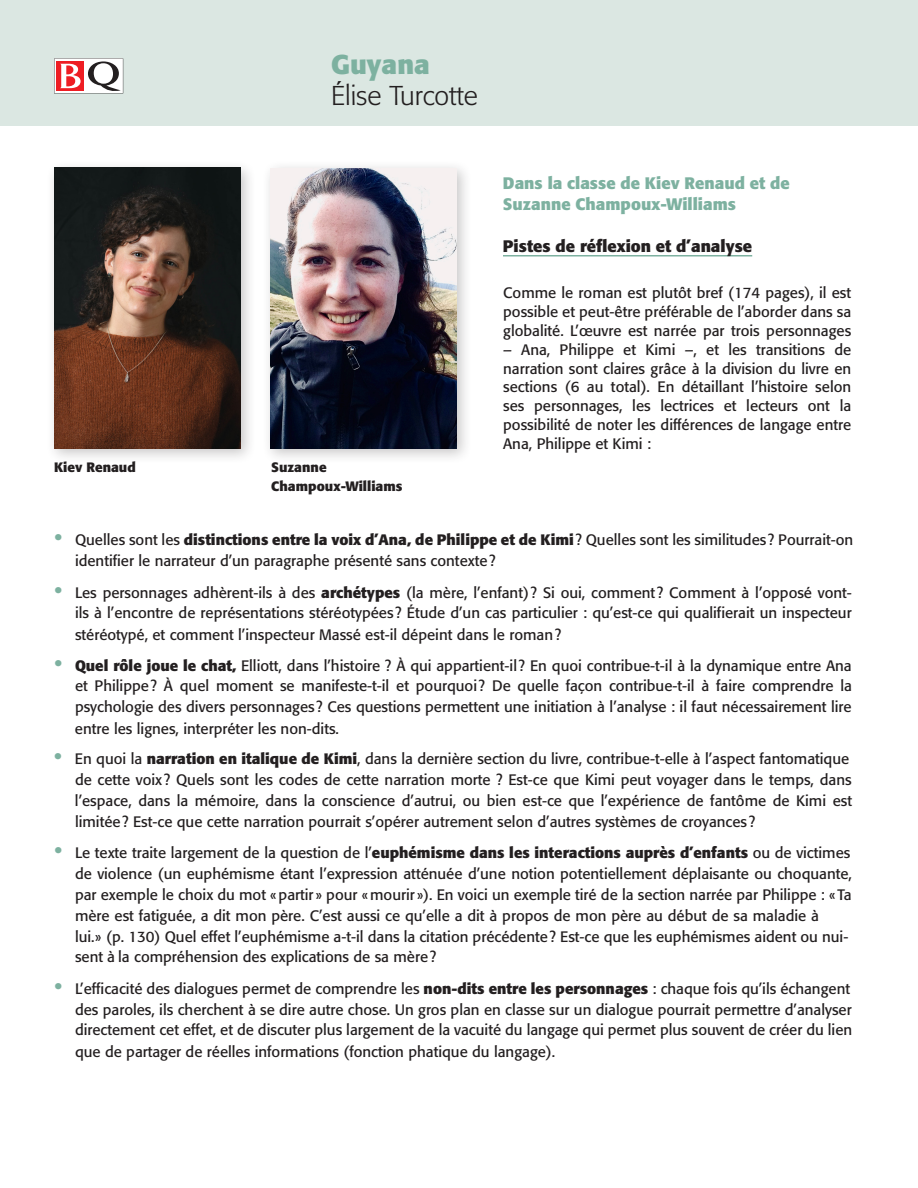
<style>
.page{position:relative;width:918px;height:1188px;background:#fff}
.page>*{position:absolute;margin:0;border:0;box-sizing:border-box;transform-origin:0 0}
.Auteur_pages_supp{font:300 27px "Formata Pro";color:#231f20}
.Titre_pages_supp{font:700 27px "Formata Pro";color:#7db1a0}
.Intertitre_Braconnier{font:700 16.5px/21px "Formata Pro";color:#7db1a0}
.Intertitre_Braconnier-2{font:700 16.5px "Formata Pro";color:#231f20}
.Texte_secondaire{font:15px/21px "Formata Pro";color:#231f20}
.Texte_secondaire-2{font:700 13.5px/18.9px "Formata Pro";color:#231f20}
.s1{font-family:"Myriad Pro";font-size:30px;color:#7db1a0}
.s2{font-weight:700}
.s3{font-family:"Formata"}
</style>
<div class="page">
<div style="left:0;top:0;width:918px;height:126px;background:#dbe7e2"></div>
<div style="left:46px;top:160px;width:211px;height:304px;background:#231f20;opacity:.25"></div>
<img style="left:54px;top:168px;width:187px;height:280px">
<svg style="left:54px;top:58px;width:69px;height:35px;background:#d9a7a9"></svg>
<div style="left:262px;top:160px;width:211px;height:304px;background:#231f20;opacity:.25"></div>
<img style="left:270px;top:168px;width:187px;height:280px">
<hr style="left:503px;top:255px;width:249px;height:1px;background:#7db1a0">
<p class="Titre_pages_supp" style="left:331px;top:46px;width:100px">Guyana</p>
<p class="Auteur_pages_supp" style="left:331px;top:79px;width:148px">Élise Turcotte</p>
<p class="Texte_secondaire-2" style="left:54px;top:458px;width:83px">Kiev Renaud</p>
<p class="Texte_secondaire-2" style="left:271px;top:458px;width:133px">Suzanne<br>Champoux-Williams</p>
<p class="Intertitre_Braconnier" style="left:503px;top:173px;width:288px">Dans la classe de Kiev Renaud et de<br>Suzanne Champoux-Williams</p>
<p class="Intertitre_Braconnier-2" style="left:503px;top:235px;width:251px">Pistes de réflexion et d’analyse</p>
<p class="Texte_secondaire" style="left:503px;top:283px;width:350px;line-height:18.9px;text-align:justify">Comme le roman est plutôt bref (174 pages), il est possible et peut-être préférable de l’aborder dans sa globalité. L’œuvre est narrée par trois personnages</p>
<p class="Texte_secondaire" style="left:503px;top:340px;width:350px;line-height:18.9px;text-align:justify">– Ana, Philippe et Kimi –, et les transitions de narration sont claires grâce à la division du livre en sections (6 au total). En détaillant l’histoire selon ses personnages, les lectrices et lecteurs ont la possibilité de noter les différences de langage entre Ana, Philippe et Kimi :</p>
<p class="Texte_secondaire" style="left:75px;top:529px;width:780px;text-indent:-21px"><span class="s1">•</span> Quelles sont les <span class="s2">distinctions entre la voix d’Ana, de Philippe et de Kimi</span> ? Quelles sont les similitudes ? Pourrait-on identifier le narrateur d’un paragraphe présenté sans contexte ?</p>
<p class="Texte_secondaire" style="left:54px;top:582px;width:799px;line-height:20.2px;text-align:right"><span class="s1">•</span> Les personnages adhèrent-ils à des <span class="s2">archétypes</span> (la mère, l’enfant) ? Si oui, comment ? Comment à l’opposé vont&shy;ils à l’encontre de représentations stéréotypées ? Étude d’un cas particulier : qu’est-ce qui qualifierait un inspecteur</p>
<p class="Texte_secondaire" style="left:75px;top:624px;width:488px">stéréotypé, et comment l’inspecteur Massé est-il dépeint dans le roman ?</p>
<p class="Texte_secondaire" style="left:75px;top:655px;width:778px;text-align:justify;text-indent:-21px"><span class="s1">•</span> <span class="s2">Quel rôle joue le chat,</span> Elliott, dans l’histoire ? À qui appartient-il ? En quoi contribue-t-il à la dynamique entre Ana et Philippe ? À quel moment se manifeste-t-il et pourquoi ? De quelle façon contribue-t-il à faire comprendre la psychologie des divers personnages ? Ces questions permettent une initiation à l’analyse : il faut nécessairement lire entre les lignes, interpréter les non-dits.</p>
<p class="Texte_secondaire" style="left:75px;top:749px;width:779px;text-indent:-21px"><span class="s1">•</span> En quo<span class="s3">i la</span> <span class="s2">narration en italique de Kimi</span>, dans la dernière section du livre, contribue-t-elle à l’aspect fantomatique de cette voix ? Quels sont les codes de cette narration morte ? Est-ce que Kimi peut voyager dans le temps, dans l’espace, dans la mémoire, dans la conscience d’autrui, ou bien est-ce que l’expérience de fantôme de Kimi est limitée ? Est-ce que cette narration pourrait s’opérer autrement selon d’autres systèmes de croyances ?</p>
<p class="Texte_secondaire" style="left:75px;top:842px;width:779px;text-indent:-21px"><span class="s1">•</span> Le texte traite largement de la question de <span class="s3">l’</span><span class="s2">euphémisme dans les interactions auprès d’enfants</span> ou de victimes de violence (un euphémisme étant l’expression atténuée d’une notion potentiellement déplaisante ou choquante, par exemple le choix du mot « partir » pour « mourir »). En voici un exemple tiré de la section narrée par Philippe : « Ta mère est fatiguée, a dit mon père. C’est aussi ce qu’elle a dit à propos de mon père au début de sa maladie à<br><span class="s3">lui.»</span> (p. 130) Quel effet l’euphémisme a-t-il dans la citation précédente ? Est-ce que les euphémismes aident ou nui&shy;sent à la compréhension des explications de sa mère ?</p>
<p class="Texte_secondaire" style="left:75px;top:978px;width:779px;text-indent:-21px"><span class="s1">•</span> L’efficacité des dialogues permet de comprendre <span class="s3">les</span> <span class="s2">non-dits entre les personnages</span> : chaque fois qu’ils échangent des paroles, ils cherchent à se dire autre chose. Un gros plan en classe sur un dialogue pourrait permettre d’analyser directement cet effet, et de discuter plus largement de la vacuité du langage qui permet plus souvent de créer du lien que de partager de réelles informations (fonction phatique du langage).</p>
</div>
